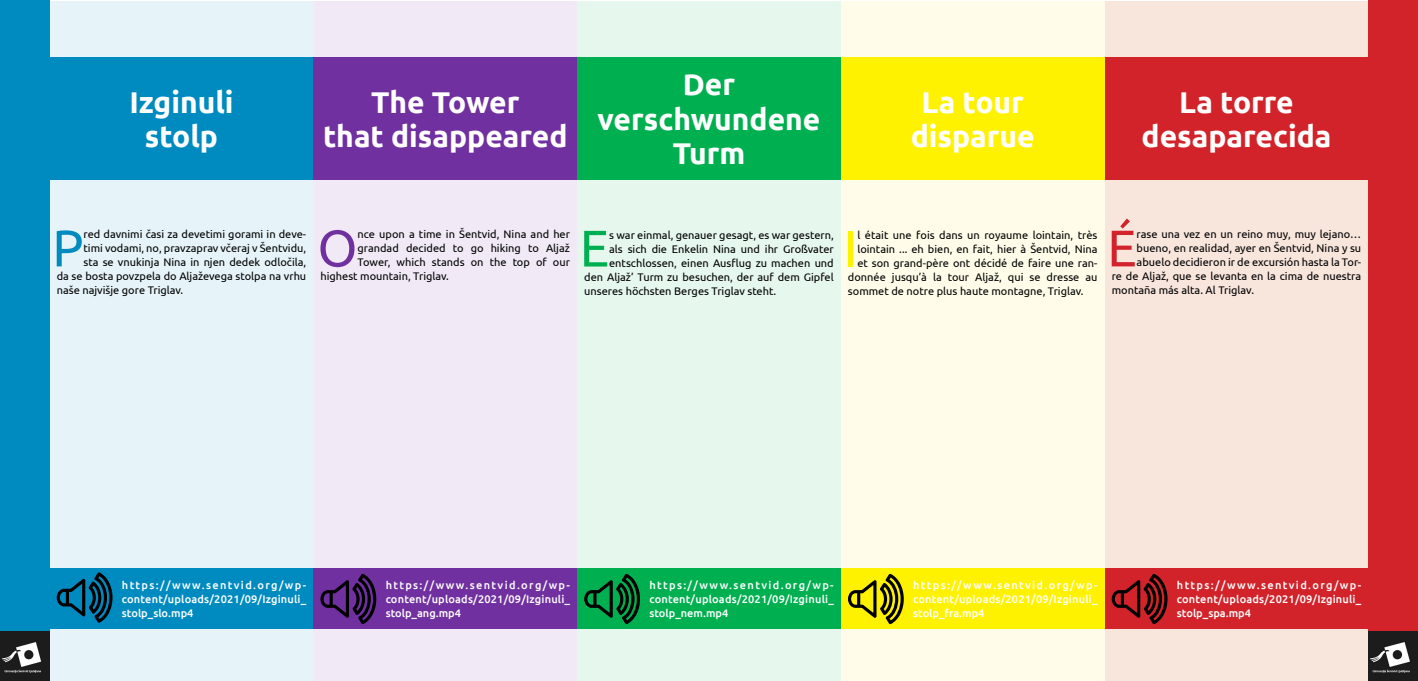
<style>
.page{position:relative;width:1418px;height:681px;background:#fff}
.page>*{position:absolute;margin:0;border:0;box-sizing:border-box;transform-origin:0 0}
.telo{font:51.4px "Ubuntu";color:#008bc0}
.telo-2{font:51.4px "Ubuntu";color:#7030a0}
.telo-3{font:51.4px "Ubuntu";color:#00b050}
.telo-4{font:51.4px "Ubuntu";color:#fff200}
.telo-5{font:51.4px "Ubuntu";color:#d2232a}
.naslov{font:700 30px/34.5px "Ubuntu";color:#fff;text-align:center}
.telo-6{font:11px "Ubuntu";color:#000}
.telo-7{font:500 11px/14px "Ubuntu";letter-spacing:.015em;color:#fff;text-align:justify}
</style>
<div class="page">
<div style="left:1104px;top:1px;width:264px;height:679px;background:#f8e5dc"></div>
<div style="left:840px;top:1px;width:264px;height:679px;background:#fffde9"></div>
<div style="left:577px;top:0;width:263px;height:680px;background:#e6f7ed"></div>
<div style="left:313px;top:0;width:264px;height:680px;background:#f1eaf6"></div>
<div style="left:50px;top:1px;width:263px;height:679px;background:#e6f4f9"></div>
<div style="left:0;top:0;width:50px;height:680px;background:#008bc0"></div>
<div style="left:1368px;top:0;width:49px;height:680px;background:#d2232a"></div>
<img style="left:0;top:631px;width:50px;height:49px">
<img style="left:1368px;top:631px;width:49px;height:49px">
<div style="left:1104px;top:568px;width:264px;height:60px;background:#d2232a"></div>
<div style="left:840px;top:568px;width:264px;height:60px;background:#fff200"></div>
<div style="left:577px;top:568px;width:263px;height:60px;background:#00b050"></div>
<div style="left:313px;top:568px;width:264px;height:60px;background:#7030a0"></div>
<div style="left:41px;top:568px;width:272px;height:60px;background:#008bc0"></div>
<div style="left:1104px;top:57px;width:264px;height:123px;background:#d2232a"></div>
<div style="left:840px;top:57px;width:264px;height:123px;background:#fff200"></div>
<div style="left:577px;top:57px;width:263px;height:123px;background:#00b050"></div>
<div style="left:313px;top:57px;width:264px;height:123px;background:#7030a0"></div>
<div style="left:41px;top:57px;width:272px;height:123px;background:#008bc0"></div>
<svg style="left:57px;top:572px;width:55px;height:50px"></svg>
<svg style="left:320px;top:573px;width:56px;height:51px"></svg>
<svg style="left:584px;top:573px;width:56px;height:51px"></svg>
<svg style="left:848px;top:573px;width:55px;height:51px"></svg>
<svg style="left:1111px;top:573px;width:56px;height:51px"></svg>
<p class="naslov" style="left:129px;top:84px;width:106px">Izginuli stolp</p>
<p class="naslov" style="left:323px;top:84px;width:246px">The Tower<br>that disappeared</p>
<p class="naslov" style="left:597px;top:67px;width:224px">Der verschwundene<br>Turm</p>
<p class="naslov" style="left:910px;top:84px;width:125px">La tour disparue</p>
<p class="naslov" style="left:1141px;top:84px;width:191px">La torre desaparecida</p>
<p class="telo" style="left:52px;top:217px;width:33px">P</p>
<p class="telo-6" style="left:84px;top:228px;width:224px">red davnimi časi za devetimi gorami in deve-</p>
<p class="telo-6" style="left:84px;top:242px;width:224px">timi vodami, no, pravzaprav včeraj v Šentvidu,</p>
<p class="telo-6" style="left:84px;top:256px;width:224px">sta se vnukinja Nina in njen dedek odločila,</p>
<p class="telo-6" style="left:57px;top:270px;width:251px">da se bosta povzpela do Aljaževega stolpa na vrhu</p>
<p class="telo-6" style="left:57px;top:284px;width:128px">naše najvišje gore Triglav.</p>
<p class="telo-2" style="left:317px;top:217px;width:41px">O</p>
<p class="telo-6" style="left:357px;top:228px;width:214px">nce upon a time in Šentvid, Nina and her</p>
<p class="telo-6" style="left:357px;top:242px;width:214px">grandad decided to go hiking to Aljaž</p>
<p class="telo-6" style="left:357px;top:256px;width:214px">Tower, which stands on the top of our</p>
<p class="telo-6" style="left:320px;top:270px;width:130px">highest mountain, Triglav.</p>
<p class="telo-3" style="left:580px;top:217px;width:31px">E</p>
<p class="telo-6" style="left:609px;top:228px;width:226px">s war einmal, genauer gesagt, es war gestern,</p>
<p class="telo-6" style="left:609px;top:242px;width:226px">als sich die Enkelin Nina und ihr Großvater</p>
<p class="telo-6" style="left:609px;top:256px;width:226px">entschlossen, einen Ausflug zu machen und</p>
<p class="telo-6" style="left:584px;top:270px;width:251px">den Aljaž’ Turm zu besuchen, der auf dem Gipfel</p>
<p class="telo-6" style="left:584px;top:284px;width:194px">unseres höchsten Berges Triglav steht.</p>
<p class="telo-4" style="left:843px;top:217px;width:15px">I</p>
<p class="telo-6" style="left:857px;top:228px;width:242px">l était une fois dans un royaume lointain, très</p>
<p class="telo-6" style="left:857px;top:242px;width:242px">lointain ... eh bien, en fait, hier à Šentvid, Nina</p>
<p class="telo-6" style="left:857px;top:256px;width:242px">et son grand-père ont décidé de faire une ran-</p>
<p class="telo-6" style="left:848px;top:270px;width:251px">donnée jusqu’à la tour Aljaž, qui se dresse au</p>
<p class="telo-6" style="left:848px;top:284px;width:237px">sommet de notre plus haute montagne, Triglav.</p>
<p class="telo-5" style="left:1107px;top:217px;width:31px">É</p>
<p class="telo-6" style="left:1136px;top:228px;width:226px">rase una vez en un reino muy, muy lejano…</p>
<p class="telo-6" style="left:1136px;top:242px;width:226px">bueno, en realidad, ayer en Šentvid, Nina y su</p>
<p class="telo-6" style="left:1136px;top:256px;width:226px">abuelo decidieron ir de excursión hasta la Tor-</p>
<p class="telo-6" style="left:1111px;top:270px;width:251px">re de Aljaž, que se levanta en la cima de nuestra</p>
<p class="telo-6" style="left:1111px;top:284px;width:144px">montaña más alta. Al Triglav.</p>
<p class="telo-7" style="left:122px;top:577px;width:186px">https://www.sentvid.org/wp&shy;content/uploads/2021/09/Izginuli_ stolp_slo.mp4</p>
<p class="telo-7" style="left:649px;top:577px;width:186px">https://www.sentvid.org/wp&shy;content/uploads/2021/09/Izginuli_ stolp_nem.mp4</p>
<p class="telo-7" style="left:913px;top:577px;width:186px">https://www.sentvid.org/wp&shy;content/uploads/2021/09/Izginuli_ stolp_fra.mp4</p>
<p class="telo-7" style="left:1176px;top:577px;width:186px">https://www.sentvid.org/wp&shy;content/uploads/2021/09/Izginuli_ stolp_spa.mp4</p>
<p class="telo-7" style="left:386px;top:577px;width:186px">https://www.sentvid.org/wp&shy;content/uploads/2021/09/Izginuli_ stolp_ang.mp4</p>
</div>
